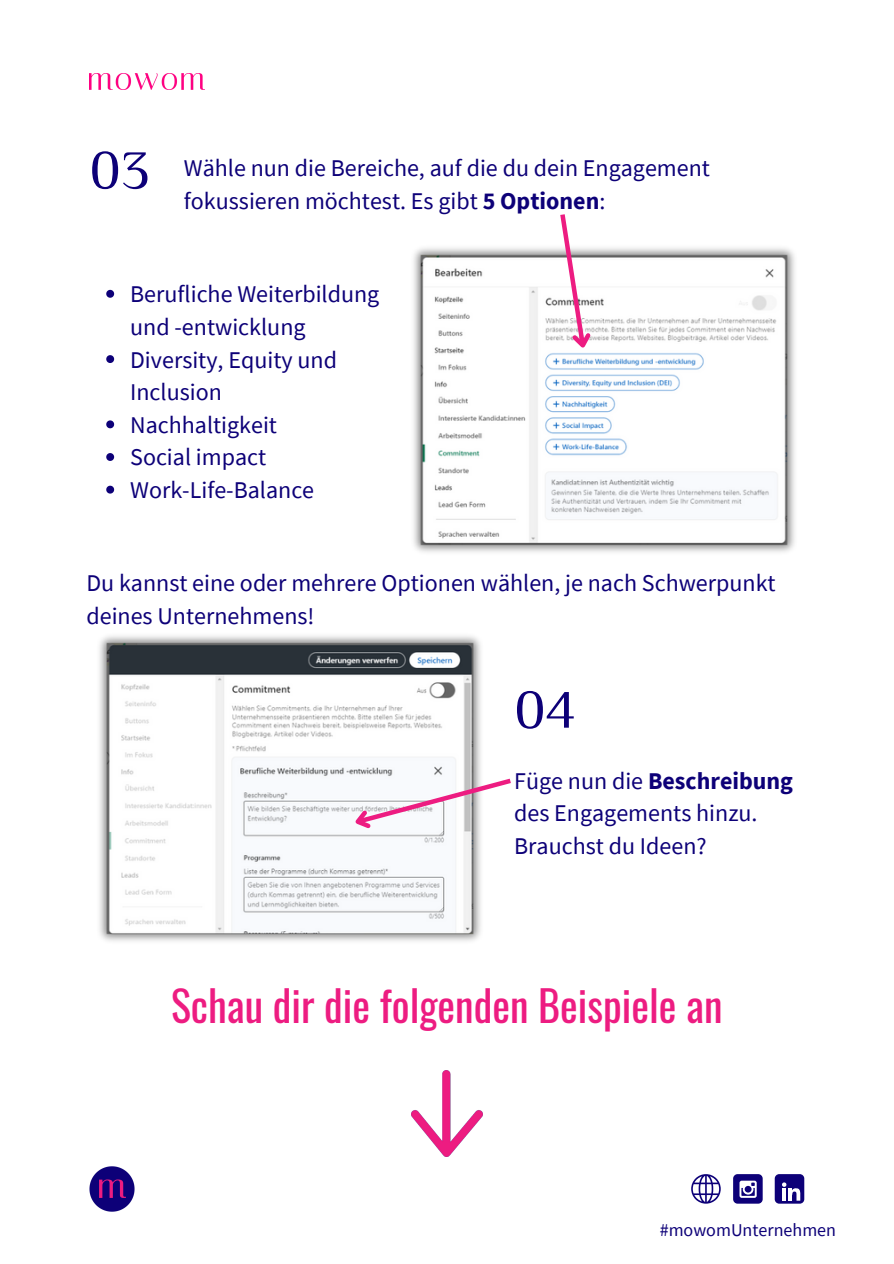
<style>
.page{position:relative;width:894px;height:1264px;background:#fff}
.page>*{position:absolute;margin:0;border:0;box-sizing:border-box;transform-origin:0 0}
.t1{font:54px "Philosopher";color:#0d0078}
.t2{font:42px "Oswald";color:#ed1c81}
.t3{font:24px/32.7px "Source Sans Pro";color:#0d0078}
.t4{font:18px "Source Sans Pro";color:#0d0078}
.s1{font-weight:700}
</style>
<div class="page">
<div style="left:774px;top:1174px;width:29px;height:29px;background:#0d0078;border-radius:4px"></div>
<svg style="left:782px;top:1182px;width:18px;height:18px"></svg>
<div style="left:733px;top:1174px;width:29px;height:29px;background:#0d0078;border-radius:4px"></div>
<svg style="left:739px;top:1180px;width:17px;height:17px"></svg>
<svg style="left:691px;top:1174px;width:29px;height:29px"></svg>
<img style="left:89px;top:1166px;width:45px;height:45px">
<img style="left:89px;top:73px;width:114px;height:16px">
<img style="left:411px;top:1070px;width:71px;height:86px">
<img style="left:413px;top:248px;width:382px;height:304px">
<img style="left:99px;top:636px;width:382px;height:305px">
<svg style="left:557px;top:214px;width:39px;height:141px"></svg>
<svg style="left:347px;top:775px;width:164px;height:61px"></svg>
<svg style="left:106px;top:290px;width:8px;height:8px"></svg>
<svg style="left:106px;top:355px;width:8px;height:8px"></svg>
<svg style="left:106px;top:420px;width:8px;height:8px"></svg>
<svg style="left:106px;top:453px;width:8px;height:8px"></svg>
<svg style="left:106px;top:485px;width:8px;height:8px"></svg>
<p class="t1" style="left:89px;top:152px;width:62px">03</p>
<p class="t3" style="left:184px;top:152px;width:527px">Wähle nun die Bereiche, auf die du dein Engagement fokussieren möchtest. Es gibt <span class="s1">5 Optionen</span>:</p>
<p class="t3" style="left:130px;top:277px;width:250px">Berufliche Weiterbildung und -entwicklung</p>
<h2 class="t3" style="left:130px;top:342px;width:208px">Diversity, Equity und<br>Inclusion</h2>
<p class="t3" style="left:130px;top:408px;width:148px">Nachhaltigkeit</p>
<p class="t3" style="left:130px;top:440px;width:137px">Social impact</p>
<h2 class="t3" style="left:130px;top:473px;width:185px">Work-Life-Balance</h2>
<h1 class="t3" style="left:86px;top:566px;width:690px">Du kannst eine oder mehrere Optionen wählen, je nach Schwerpunkt deines Unternehmens!</h1>
<p class="t1" style="left:514px;top:692px;width:63px">04</p>
<p class="t3" style="left:514px;top:763px;width:280px">Füge nun die <span class="s1">Beschreibung </span>des Engagements hinzu.<br>Brauchst du Ideen?</p>
<p class="t2" style="left:171px;top:972px;width:553px">Schau dir die folgenden Beispiele an</p>
<p class="t4" style="left:659px;top:1217px;width:178px">#mowomUnternehmen</p>
</div>
